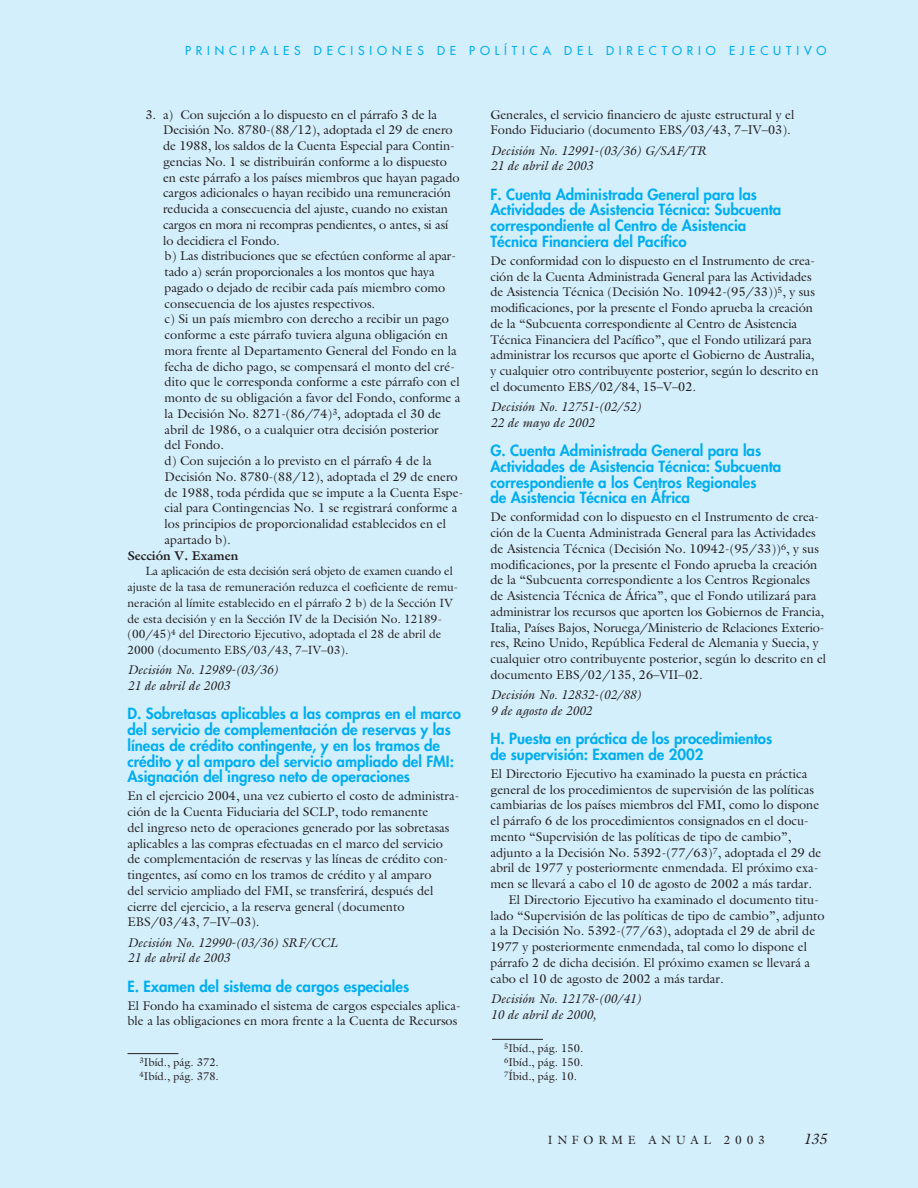
<style>
.page{position:relative;width:918px;height:1188px;background:#fff}
.page>*{position:absolute;margin:0;border:0;box-sizing:border-box;transform-origin:0 0}
.t1{font:800 15px/15.8px "Futura";color:#00aeef}
.t2{font:italic 15px "Galliard";color:#231f20}
.t3{font:12.75px/15.8px "Galliard";color:#231f20}
.t4{font:italic 12.75px/15.8px "Galliard";color:#231f20}
.t5{font:700 12.75px "Galliard";color:#231f20}
.t6{font:12px/15.8px "Galliard";color:#231f20}
.t7{font:12px "Futura";letter-spacing:.405em;color:#00aeef}
.t8{font:12px "Galliard";letter-spacing:.39em;color:#231f20}
.t9{font:11.25px/14.2px "Galliard";color:#231f20}
</style>
<div class="page">
<div style="left:1px;top:0;width:917px;height:1188px;background:#d4effc"></div>
<hr style="left:0;top:0;width:3px;height:1188px;background:#d4effc">
<hr style="left:128px;top:1053px;width:50px;height:1px;background:#231f20">
<hr style="left:492px;top:1039px;width:51px;height:1px;background:#231f20">
<p class="t7" style="left:185px;top:45px;width:643px">PRINCIPALES DECISIONES DE POLÍTICA DEL DIRECTORIO EJECUTIVO</p>
<p class="t3" style="left:163px;top:108px;width:302px;text-indent:-18px">3. a) Con sujeción a lo dispuesto en el párrafo 3 de la Decisión No. 8780-(88/12), adoptada el 29 de enero de 1988, los saldos de la Cuenta Especial para Contin&shy;gencias No. 1 se distribuirán conforme a lo dispuesto<br>en este párrafo a los países miembros que hayan pagado cargos adicionales o hayan recibido una remuneración reducida a consecuencia del ajuste, cuando no existan cargos en mora ni recompras pendientes, o antes, si así<br>lo decidiera el Fondo.<br>b) Las distribuciones que se efectúen conforme al apar&shy;tado a) serán proporcionales a los montos que haya pagado o dejado de recibir cada país miembro como consecuencia de los ajustes respectivos.<br>c) Si un país miembro con derecho a recibir un pago conforme a este párrafo tuviera alguna obligación en mora frente al Departamento General del Fondo en la fecha de dicho pago, se compensará el monto del cré&shy;dito que le corresponda conforme a este párrafo con el monto de su obligación a favor del Fondo, conforme a la Decisión No. 8271-(86/74)<sup>3</sup>, adoptada el 30 de abril de 1986, o a cualquier otra decisión posterior<br>del Fondo.<br>d) Con sujeción a lo previsto en el párrafo 4 de la Decisión No. 8780-(88/12), adoptada el 29 de enero de 1988, toda pérdida que se impute a la Cuenta Espe&shy;cial para Contingencias No. 1 se registrará conforme a los principios de proporcionalidad establecidos en el apartado b).</p>
<p class="t5" style="left:128px;top:551px;width:112px">Sección V. Examen</p>
<p class="t6" style="left:127px;top:565px;width:332px;text-indent:18px">La aplicación de esta decisión será objeto de examen cuando el ajuste de la tasa de remuneración reduzca el coeficiente de remu&shy;neración al límite establecido en el párrafo 2 b) de la Sección IV de esta decisión y en la Sección IV de la Decisión No. 12189- (00/45)<sup>4</sup> del Directorio Ejecutivo, adoptada el 28 de abril de 2000 (documento EBS/03/43, 7–IV–03).</p>
<p class="t4" style="left:128px;top:664px;width:152px">Decisión No. 12989-(03/36)<br>21 de abril de 2003</p>
<p class="t1" style="left:128px;top:707px;width:335px">D. Sobretasas aplicables a las compras en el marco del servicio de complementación de reservas y las líneas de crédito contingente, y en los tramos de crédito y al amparo del servicio ampliado del FMI:<br>Asignación del ingreso neto de operaciones</p>
<p class="t3" style="left:128px;top:790px;width:333px">En el ejercicio 2004, una vez cubierto el costo de administra&shy;ción de la Cuenta Fiduciaria del SCLP, todo remanente<br>del ingreso neto de operaciones generado por las sobretasas aplicables a las compras efectuadas en el marco del servicio<br>de complementación de reservas y las líneas de crédito con&shy;tingentes, así como en los tramos de crédito y al amparo<br>del servicio ampliado del FMI, se transferirá, después del cierre del ejercicio, a la reserva general (documento EBS/03/43, 7–IV–03).</p>
<p class="t4" style="left:128px;top:936px;width:211px">Decisión No. 12990-(03/36) SRF/CCL<br>21 de abril de 2003</p>
<p class="t1" style="left:128px;top:979px;width:283px">E. Examen del sistema de cargos especiales</p>
<p class="t3" style="left:128px;top:999px;width:335px">El Fondo ha examinado el sistema de cargos especiales aplica&shy;ble a las obligaciones en mora frente a la Cuenta de Recursos</p>
<p class="t9" style="left:140px;top:1056px;width:81px"><sup>3</sup>Ibíd., pág. 372.<br><sup>4</sup>Ibíd., pág. 378.</p>
<p class="t3" style="left:491px;top:108px;width:305px">Generales, el servicio financiero de ajuste estructural y el<br>Fondo Fiduciario (documento EBS/03/43, 7–IV–03).</p>
<p class="t4" style="left:491px;top:144px;width:218px">Decisión No. 12991-(03/36) G/SAF/TR<br>21 de abril de 2003</p>
<p class="t1" style="left:490px;top:187px;width:292px">F. Cuenta Administrada General para las Actividades de Asistencia Técnica: Subcuenta correspondiente al Centro de Asistencia Técnica Financiera del Pacífico</p>
<p class="t3" style="left:490px;top:254px;width:329px">De conformidad con lo dispuesto en el Instrumento de crea&shy;ción de la Cuenta Administrada General para las Actividades de Asistencia Técnica (Decisión No. 10942-(95/33))<sup>5</sup>, y sus modificaciones, por la presente el Fondo aprueba la creación de la “Subcuenta correspondiente al Centro de Asistencia Técnica Financiera del Pacífico”, que el Fondo utilizará para administrar los recursos que aporte el Gobierno de Australia, y cualquier otro contribuyente posterior, según lo descrito en el documento EBS/02/84, 15–V–02.</p>
<p class="t4" style="left:490px;top:400px;width:152px">Decisión No. 12751-(02/52)<br>22 de mayo de 2002</p>
<p class="t1" style="left:490px;top:444px;width:292px">G. Cuenta Administrada General para las Actividades de Asistencia Técnica: Subcuenta correspondiente a los Centros Regionales<br>de Asistencia Técnica en África</p>
<p class="t3" style="left:490px;top:511px;width:337px">De conformidad con lo dispuesto en el Instrumento de crea&shy;ción de la Cuenta Administrada General para las Actividades de Asistencia Técnica (Decisión No. 10942-(95/33))<sup>6</sup>, y sus modificaciones, por la presente el Fondo aprueba la creación de la “Subcuenta correspondiente a los Centros Regionales de Asistencia Técnica de África”, que el Fondo utilizará para administrar los recursos que aporten los Gobiernos de Francia, Italia, Países Bajos, Noruega/Ministerio de Relaciones Exterio&shy;res, Reino Unido, República Federal de Alemania y Suecia, y cualquier otro contribuyente posterior, según lo descrito en el documento EBS/02/135, 26–VII–02.</p>
<p class="t4" style="left:490px;top:688px;width:152px">Decisión No. 12832-(02/88)<br>9 de agosto de 2002</p>
<p class="t1" style="left:490px;top:732px;width:283px">H. Puesta en práctica de los procedimientos de supervisión: Examen de 2002</p>
<p class="t3" style="left:490px;top:767px;width:318px">El Directorio Ejecutivo ha examinado la puesta en práctica</p>
<p class="t3" style="left:490px;top:783px;width:325px">general de los procedimientos de supervisión de las políticas</p>
<p class="t3" style="left:490px;top:799px;width:330px">cambiarias de los países miembros del FMI, como lo dispone</p>
<p class="t3" style="left:490px;top:814px;width:320px">el párrafo 6 de los procedimientos consignados en el docu-</p>
<p class="t3" style="left:490px;top:830px;width:302px">mento “Supervisión de las políticas de tipo de cambio”,</p>
<p class="t3" style="left:490px;top:846px;width:333px">adjunto a la Decisión No. 5392-(77/63)<sup>7</sup>, adoptada el 29 de</p>
<p class="t3" style="left:490px;top:862px;width:329px">abril de 1977 y posteriormente enmendada. El próximo exa-</p>
<p class="t3" style="left:490px;top:877px;width:323px">men se llevará a cabo el 10 de agosto de 2002 a más tardar.</p>
<p class="t3" style="left:508px;top:893px;width:312px">El Directorio Ejecutivo ha examinado el documento titu-</p>
<p class="t3" style="left:490px;top:909px;width:336px">lado “Supervisión de las políticas de tipo de cambio”, adjunto</p>
<p class="t3" style="left:490px;top:925px;width:326px">a la Decisión No. 5392-(77/63), adoptada el 29 de abril de</p>
<p class="t3" style="left:490px;top:940px;width:318px">1977 y posteriormente enmendada, tal como lo dispone el</p>
<p class="t3" style="left:490px;top:956px;width:321px">párrafo 2 de dicha decisión. El próximo examen se llevará a</p>
<p class="t3" style="left:490px;top:972px;width:235px">cabo el 10 de agosto de 2002 a más tardar.</p>
<p class="t4" style="left:490px;top:992px;width:152px">Decisión No. 12178-(00/41)<br>10 de abril de 2000,</p>
<p class="t9" style="left:504px;top:1042px;width:81px;text-align:justify"><sup>5</sup>Ibíd., pág. 150.<br><sup>6</sup>Ibíd., pág. 150.<br><sup>7</sup>Íbid., pág. 10.</p>
<p class="t8" style="left:548px;top:1135px;width:218px">INFORME ANUAL 2003</p>
<p class="t2" style="left:803px;top:1133px;width:25px">135</p>
</div>
